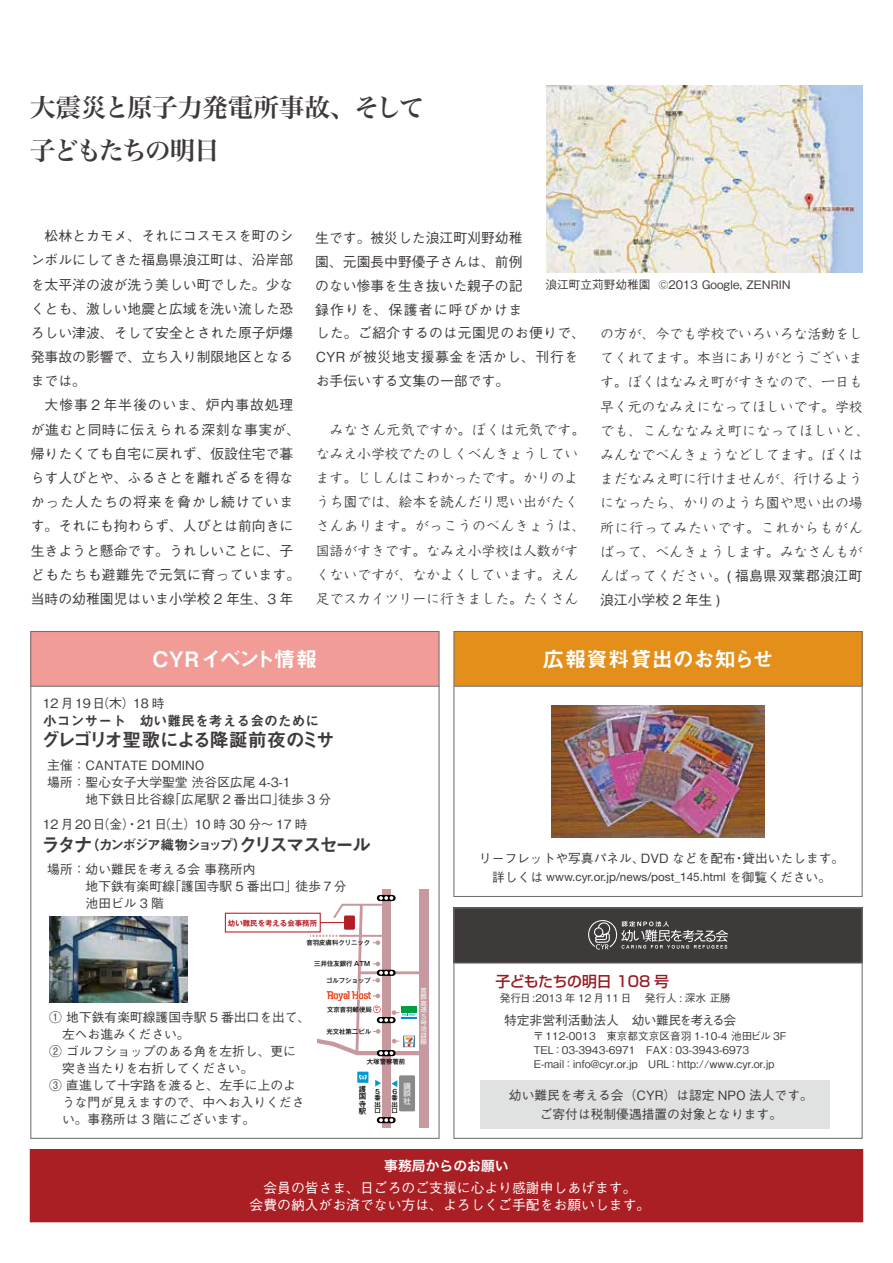
<style>
.page{position:relative;width:893px;height:1263px;background:#fff}
.page>*{position:absolute;margin:0;border:0;box-sizing:border-box;transform-origin:0 0}
.t1{font:25.5px/42.6px "Hira Min Std N W6";letter-spacing:-.035em;color:#3e3a39}
.t2{font:21.3px "Midashi Go Pro MB31";color:#fff}
.t3{font:19.2px "Midashi Go Pro MB31";letter-spacing:-.105em;color:#3e3a39}
.t4{font:500 14.85px "Shin Go Pro";letter-spacing:-.015em;color:#951c22}
.t5{font:500 13.8px/24.2px "Gothic BBB Pro";color:#3e3a39;text-align:justify}
.t6{font:13.8px/24.2px "Kyoka ICA Pro";color:#3e3a39}
.t7{font:500 13.8px/24.2px "Gothic BBB Pro";letter-spacing:.03em;color:#3e3a39}
.t8{font:500 13.8px/17px "Gothic BBB Pro";color:#fff;text-align:center}
.t9{font:13.8px "Midashi Go Pro MB31";letter-spacing:-.12em;color:#3e3a39}
.t10{font:13.8px "Midashi Go Pro MB31";color:#3e3a39}
.t11{font:13.8px "Hira Kaku Std N W6";color:#fff}
.t12{font:500 12.75px/17px "Gothic BBB Pro";color:#3e3a39}
.t13{font:11.7px "Helvetica Neue LT Std";color:#3e3a39}
.t14{font:500 11.7px "Gothic BBB Pro";color:#3e3a39}
.t15{font:500 10.65px/13.8px "Gothic BBB Pro";color:#3e3a39}
.t16{font:700 7.5px "Gothic MB101 Pro De";color:#b51d25}
.t17{font:500 7.5px/7.5px "Gothic MB101 Pro";color:#000;text-align:justify}
.t18{font:500 7.5px/7.5px "Shin Go Pro";color:#efefef;text-align:justify}
.t19{font:500 6.45px/6.4px "Gothic MB101 Pro";color:#000}
.t20{font:500 6.45px/6.4px "Shin Go Pro";color:#efefef}
.s1{font-family:"Kyoka ICA Pro";font-weight:400}
.s2{font-size:19.2px}
.s3{font-family:"Gothic BBB Pro";font-weight:500;font-size:12.75px}
</style>
<div class="page">
<div style="left:454px;top:632px;width:408px;height:54px;background:#e48f1a"></div>
<div style="left:31px;top:631px;width:408px;height:55px;background:#f19c97"></div>
<div style="left:480px;top:1081px;width:350px;height:48px;background:#e0e1e1"></div>
<div style="left:453px;top:907px;width:410px;height:56px;background:#3e3a39"></div>
<svg style="left:588px;top:920px;width:140px;height:30px"></svg>
<hr style="left:453px;top:962px;width:410px;height:1px;background:#727171">
<hr style="left:454px;top:686px;width:408px;height:1px;background:#727171">
<hr style="left:30px;top:686px;width:410px;height:1px;background:#727171">
<img style="left:546px;top:85px;width:317px;height:187px">
<div style="left:453px;top:907px;width:410px;height:232px;border:1px solid #727171"></div>
<div style="left:453px;top:631px;width:410px;height:266px;border:1px solid #727171"></div>
<img style="left:552px;top:706px;width:212px;height:132px">
<div style="left:382px;top:889px;width:9px;height:239px;background:#c7989d"></div>
<div style="left:419px;top:889px;width:9px;height:239px;background:#c7989d"></div>
<svg style="left:377px;top:1117px;width:19px;height:6px"></svg>
<svg style="left:379px;top:1118px;width:14px;height:4px"></svg>
<svg style="left:377px;top:895px;width:19px;height:6px"></svg>
<svg style="left:375px;top:1080px;width:6px;height:6px"></svg>
<svg style="left:391px;top:1080px;width:6px;height:7px"></svg>
<div style="left:399px;top:1075px;width:16px;height:36px;background:#898989;border-radius:2px"></div>
<div style="left:357px;top:1072px;width:11px;height:11px;background:#009ad3"></div>
<svg style="left:359px;top:1074px;width:8px;height:5px"></svg>
<svg style="left:277px;top:896px;width:142px;height:161px"></svg>
<div style="left:344px;top:915px;width:11px;height:15px;background:#b51d25;border-radius:2px"></div>
<hr style="left:319px;top:922px;width:30px;height:1px;background:#b51d25">
<div style="left:225px;top:913px;width:95px;height:19px;background:#fff"></div>
<div style="left:225px;top:913px;width:96px;height:19px;border:1px solid #b51d25"></div>
<div style="left:257px;top:1027px;width:60px;height:56px;background:#fff"></div>
<div style="left:30px;top:1150px;width:833px;height:72px;background:#aa1f24"></div>
<div style="left:30px;top:1149px;width:833px;height:73px;border:1px solid #aa1f24"></div>
<img style="left:49px;top:916px;width:139px;height:86px">
<h1 class="t1" style="left:30px;top:86px;width:396px">大震災と原子力発電所事故、そして子どもたちの明日</h1>
<p class="t5" style="left:31px;top:222px;width:264px;text-indent:14px">松林とカモメ、それにコスモスを町のシンボルにしてきた福島県浪江町は、沿岸部を太平洋の波が洗う美しい町でした。少なくとも、激しい地震と広域を洗い流した恐ろしい津波、そして安全とされた原子炉爆発事故の影響で、立ち入り制限地区となるまでは。</p>
<p class="t5" style="left:31px;top:391px;width:271px;text-align:center">大惨事 2 年半後のいま、炉内事故処理<br>が進むと同時に伝えられる深刻な事実が、帰りたくても自宅に戻れず、仮設住宅で暮らす人びとや、ふるさとを離れざるを得なかった人たちの将来を脅かし続けています。それにも拘わらず、人びとは前向きに生きようと懸命です。うれしいことに、子どもたちも避難先で元気に育っています。当時の幼稚園児はいま小学校 2 年生、3 年</p>
<p class="t5" style="left:315px;top:224px;width:209px">生です。被災した浪江町刈野幼稚園、元園長中野優子さんは、前例のない惨事を生き抜いた親子の記録作りを、保護者に呼びかけま</p>
<p class="t14" style="left:545px;top:276px;width:247px">浪江町立苅野幼稚園 ©2013 Google, ZENRIN</p>
<p class="t7" style="left:316px;top:319px;width:271px">した。ご紹介するのは元園児のお便りで、<br>CYR が被災地支援募金を活かし、刊行をお手伝いする文集の一部です。</p>
<p class="t6" style="left:316px;top:416px;width:271px;text-indent:14px">みなさん元気ですか。ぼくは元気です。なみえ小学校でたのしくべんきょうしています。じしんはこわかったです。かりのようち園では、絵本を読んだり思い出がたくさんあります。がっこうのべんきょうは、国語がすきです。なみえ小学校は人数がすくないですが、なかよくしています。えん足でスカイツリーに行きました。たくさん</p>
<p class="t6" style="left:600px;top:320px;width:271px">の方が、今でも学校でいろいろな活動をしてくれてます。本当にありがとうございます。ぼくはなみえ町がすきなので、一日も早く元のなみえになってほしいです。学校でも、こんななみえ町になってほしいと、みんなでべんきょうなどしてます。ぼくはまだなみえ町に行けませんが、行けるようになったら、かりのようち園や思い出の場所に行ってみたいです。これからもがんばって、べんきょうします。みなさんもが</p>
<p class="t7" style="left:600px;top:562px;width:278px"><span class="s1">んばってください。</span>( 福島県双葉郡浪江町　浪江小学校 2 年生 )</p>
<h2 class="t2" style="left:153px;top:642px;width:188px">CYRイベント情報　</h2>
<h2 class="t2" style="left:543px;top:642px;width:232px">広報資料貸出のお知らせ</h2>
<p class="t12" style="left:43px;top:693px;width:123px">12 月19日（木）18 時</p>
<p class="t10" style="left:43px;top:709px;width:306px">小コンサート　幼い難民を考える会のために　　</p>
<h3 class="t3" style="left:41px;top:725px;width:295px">グレゴリオ聖歌による降誕前夜のミサ</h3>
<p class="t12" style="left:47px;top:755px;width:285px">主催：CANTATE DOMINO<br>場所：聖心女子大学聖堂 渋谷区広尾 4-3-1<br>　　　地下鉄日比谷線「広尾駅 2 番出口」徒歩 3 分</p>
<p class="t12" style="left:43px;top:814px;width:266px">12 月20日（金）・21日（土）10 時 30 分～ 17 時</p>
<p class="t9" style="left:41px;top:833px;width:331px"><span class="s2">ラタナ</span>（カンボジア織物ショップ）<span class="s2">クリスマスセール</span></p>
<p class="t12" style="left:47px;top:859px;width:301px">場所：幼い難民を考える会 事務所内<br>　　　地下鉄有楽町線「護国寺駅 5 番出口」徒歩７分　　　池田ビル 3 階</p>
<p class="t16" style="left:228px;top:916px;width:91px">幼い難民を考える会事務所</p>
<p class="t19" style="left:306px;top:938px;width:65px">音羽皮膚科クリニック</p>
<p class="t19" style="left:314px;top:960px;width:57px">三井住友銀行 ATM</p>
<p class="t12" style="left:49px;top:1007px;width:263px">① 地下鉄有楽町線護国寺駅 5 番出口を出て、</p>
<p class="t12" style="left:62px;top:1024px;width:129px">左へお進みください。</p>
<p class="t12" style="left:49px;top:1041px;width:248px">② ゴルフショップのある角を左折し、更に</p>
<p class="t12" style="left:62px;top:1058px;width:193px">突き当たりを右折してください。</p>
<p class="t12" style="left:49px;top:1075px;width:248px">③ 直進して十字路を渡ると、左手に上のよ</p>
<p class="t12" style="left:62px;top:1092px;width:244px">うな門が見えますので、中へお入りくださ</p>
<p class="t12" style="left:62px;top:1109px;width:194px">い。事務所は 3 階にございます。</p>
<p class="t19" style="left:326px;top:976px;width:46px">ゴルフショップ</p>
<p class="t19" style="left:327px;top:1005px;width:46px">文京音羽郵便局</p>
<p class="t19" style="left:326px;top:1027px;width:46px">光文社第二ビル</p>
<p class="t19" style="left:367px;top:1058px;width:40px">大塚警察署前</p>
<p class="t17" style="left:359px;top:1084px;width:9px">護国寺駅</p>
<p class="t18" style="left:403px;top:1081px;width:9px">講談社</p>
<p class="t19" style="left:374px;top:1087px;width:8px">5番出口</p>
<p class="t19" style="left:392px;top:1087px;width:8px">6番出口</p>
<p class="t20" style="left:421px;top:986px;width:8px">首都高速<br>5号池袋線</p>
<p class="t12" style="left:479px;top:848px;width:367px">リーフレットや写真パネル、DVD などを配布・貸出いたします。</p>
<p class="t13" style="left:492px;top:870px;width:341px"><span class="s3">詳しくは</span> www.cyr.or.jp/news/post_145.html <span class="s3">を御覧ください。</span></p>
<p class="t4" style="left:496px;top:969px;width:175px">子どもたちの明日 108 号</p>
<p class="t15" style="left:500px;top:990px;width:233px">発行日 :2013 年 12 月 11 日　 発行人 : 深水 正勝</p>
<p class="t12" style="left:504px;top:1010px;width:234px">特定非営利活動法人　幼い難民を考える会</p>
<p class="t15" style="left:533px;top:1028px;width:255px">〒 112-0013　東京都文京区音羽 1-10-4 池田ビル 3F<br>TEL：03-3943-6971　FAX：03-3943-6973<br>E-mail：info@cyr.or.jp　URL：http://www.cyr.or.jp</p>
<p class="t12" style="left:509px;top:1084px;width:305px;line-height:19.2px;text-align:center">幼い難民を考える会（CYR）は認定 NPO 法人です。ご寄付は税制優遇措置の対象となります。</p>
<p class="t11" style="left:384px;top:1155px;width:126px">事務局からのお願い</p>
<p class="t8" style="left:250px;top:1178px;width:402px">会員の皆さま、日ごろのご支援に心より感謝申しあげます。<br>会費の納入がお済でない方は、よろしくご手配をお願いします。</p>
</div>
